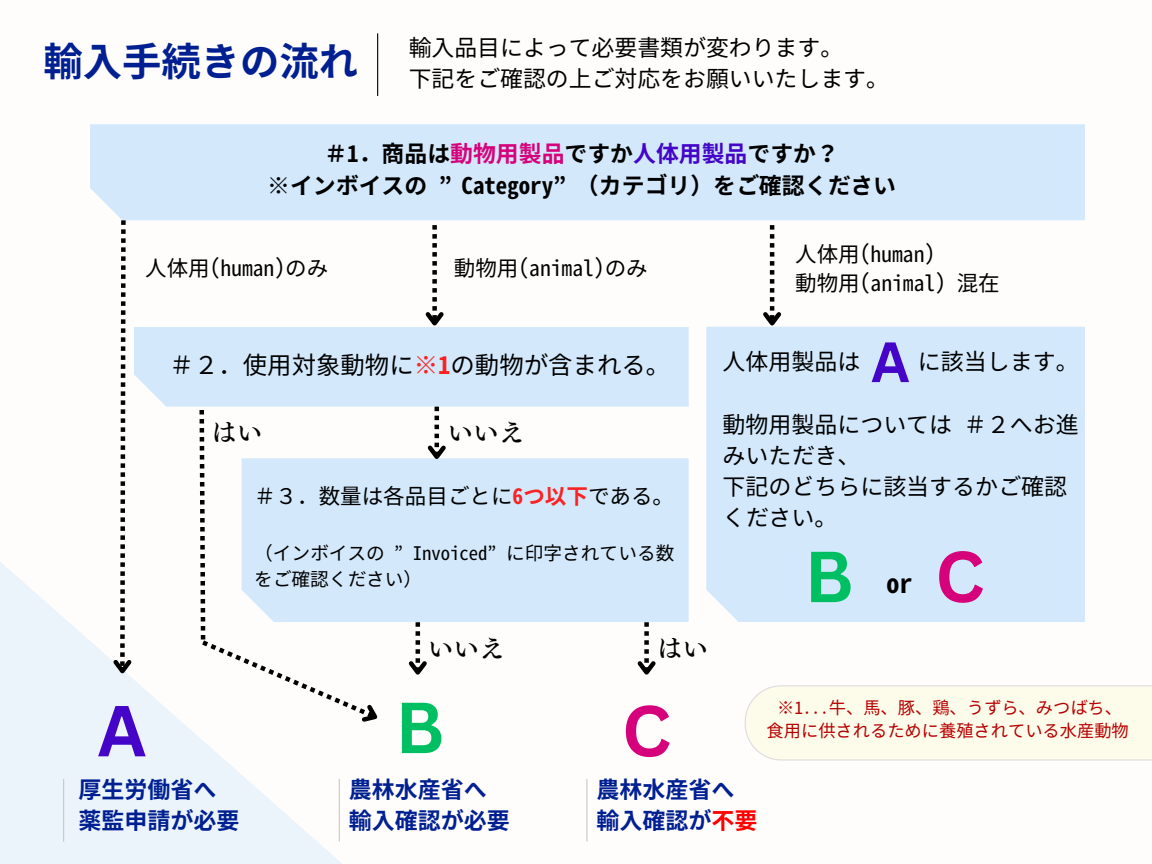
<style>
.page{position:relative;width:1152px;height:864px;background:#fffdfb}
.page>*{position:absolute;margin:0;border:0;box-sizing:border-box;transform-origin:0 0}
.t1{font:700 70.5px "Canva Sans";color:#00bf63}
.t2{font:700 70.5px "Canva Sans";color:#d6027b}
.t3{font:700 70.5px "Canva Sans";color:#4405c8}
.t4{font:700 55.5px "Canva Sans";color:#4405c8}
.t5{font:39.3px "Gen Ei Gothic M B";color:#002092}
.t6{font:25.8px "Canva Tsuku Min Pr 6 N B";color:#000}
.t7{font:25.8px "Gen Ei Gothic M B";color:#000}
.t8{font:24.45px "Gen Ei Gothic M R";color:#000}
.t9{font:22.95px/31.2px "Gen Ei Gothic M R";color:#000}
.t10{font:22.95px/31.2px "Gen Ei Gothic M B";color:#002092}
.t11{font:22.8px/31.5px "Gen Ei Gothic M B";color:#000;text-align:center}
.t12{font:22.8px "Gen Ei Gothic M R";color:#000}
.t13{font:21.6px/29.1px "Gen Ei Gothic M R";color:#000}
.t14{font:18.75px/25.8px "Gen Ei Gothic M R";color:#000}
.t15{font:17.25px/23.7px "Gen Ei Gothic M R";color:#b60000;text-align:center}
.s1{color:#d6027b}
.s2{color:#4405c8}
.s3{font-family:"Gen Ei Gothic M B";color:#fa2323}
.s4{color:#f00}
</style>
<div class="page">
<div style="left:90px;top:124px;width:995px;height:96px;background:#d3e9fb"></div>
<div style="left:135px;top:327px;width:554px;height:80px;background:#d3e9fb"></div>
<svg style="left:0;top:562px;width:342px;height:302px;fill:#ecf4fb"></svg>
<div style="left:387px;top:458px;width:302px;height:164px;background:#d3e9fb"></div>
<div style="left:706px;top:327px;width:379px;height:295px;background:#d3e9fb"></div>
<svg style="left:109px;top:220px;width:26px;height:459px"></svg>
<svg style="left:200px;top:410px;width:187px;height:322px"></svg>
<svg style="left:424px;top:407px;width:26px;height:57px"></svg>
<svg style="left:422px;top:225px;width:26px;height:106px"></svg>
<svg style="left:759px;top:225px;width:26px;height:106px"></svg>
<hr style="left:63px;top:779px;width:1px;height:63px;background:#c8c8c8">
<hr style="left:339px;top:779px;width:1px;height:63px;background:#c8c8c8">
<hr style="left:586px;top:779px;width:1px;height:63px;background:#c8c8c8">
<svg style="left:408px;top:622px;width:19px;height:53px"></svg>
<svg style="left:637px;top:622px;width:19px;height:53px"></svg>
<svg style="left:745px;top:685px;width:407px;height:76px"></svg>
<hr style="left:377px;top:33px;width:1px;height:63px;background:#000">
<h2 class="t5" style="left:43px;top:36px;width:316px">輸入手続きの流れ</h2>
<h4 class="t12" style="left:409px;top:33px;width:436px">輸入品目によって必要書類が変わります。</h4>
<h4 class="t12" style="left:409px;top:64px;width:482px">下記をご確認の上ご対応をお願いいたします。</h4>
<h5 class="t11" style="left:267px;top:139px;width:630px">＃1．商品は<span class="s1">動物用製品</span>ですか<span class="s2">人体用製品</span>ですか？<br>※インボイスの ”Category”（カテゴリ）をご確認ください</h5>
<p class="t13" style="left:145px;top:255px;width:185px">人体用(human)のみ</p>
<p class="t13" style="left:454px;top:255px;width:195px">動物用(animal)のみ</p>
<h2 class="t13" style="left:795px;top:241px;width:206px">人体用(human)<br>動物用(animal) 混在</h2>
<h5 class="t8" style="left:170px;top:349px;width:502px">＃２．使用対象動物に<span class="s3">※1</span>の動物が含まれる。</h5>
<h5 class="t6" style="left:211px;top:419px;width:53px">はい</h5>
<p class="t6" style="left:447px;top:419px;width:79px">いいえ</p>
<p class="t13" style="left:254px;top:483px;width:422px">＃３．数量は各品目ごとに<span class="s3">6つ以下</span>である。</p>
<h5 class="t14" style="left:254px;top:542px;width:422px">（インボイスの ”Invoiced”に印字されている数をご確認ください）</h5>
<h5 class="t6" style="left:428px;top:636px;width:79px">いいえ</h5>
<h4 class="t6" style="left:657px;top:636px;width:53px">はい</h4>
<h2 class="t3" style="left:97px;top:681px;width:50px">A</h2>
<p class="t1" style="left:395px;top:678px;width:51px">B</p>
<p class="t2" style="left:622px;top:681px;width:51px">C</p>
<p class="t4" style="left:871px;top:323px;width:40px">A</p>
<h1 class="t9" style="left:722px;top:347px;width:139px">人体用製品は</h1>
<h1 class="t9" style="left:918px;top:347px;width:162px">に該当します。</h1>
<h5 class="t9" style="left:722px;top:410px;width:358px">動物用製品については＃２へお進みいただき、<br>下記のどちらに該当するかご確認ください。</h5>
<p class="t1" style="left:805px;top:527px;width:51px">B</p>
<h4 class="t2" style="left:935px;top:527px;width:51px">C</h4>
<h5 class="t7" style="left:886px;top:567px;width:27px">or</h5>
<p class="t15" style="left:767px;top:697px;width:364px">※1...牛、馬、豚、鶏、うずら、みつばち、食用に供されるために養殖されている水産動物</p>
<h3 class="t10" style="left:78px;top:775px;width:162px">厚生労働省へ薬監申請が必要</h3>
<h2 class="t10" style="left:349px;top:775px;width:162px">農林水産省へ輸入確認が必要</h2>
<h2 class="t10" style="left:596px;top:775px;width:162px">農林水産省へ輸入確認が<span class="s4">不要</span></h2>
</div>
